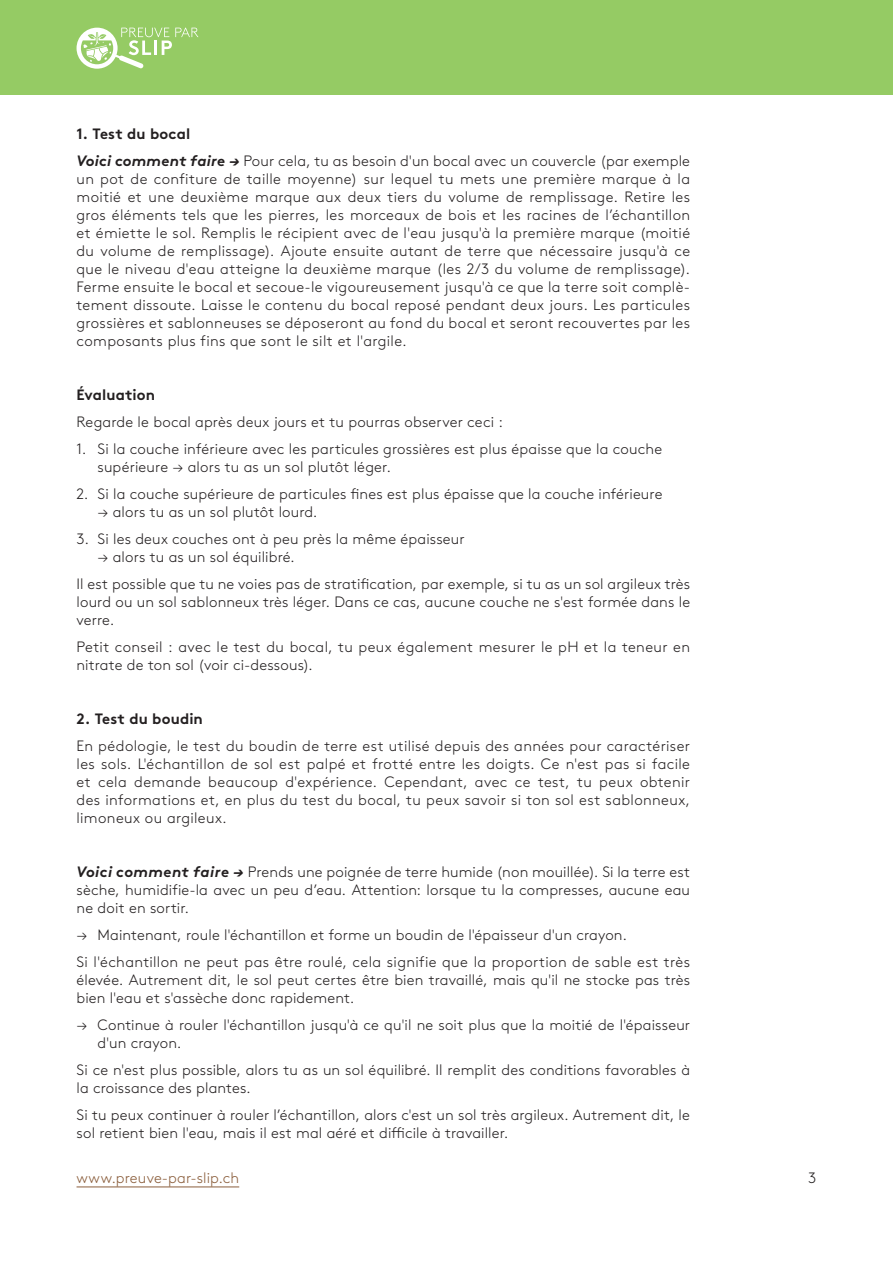
<style>
.page{position:relative;width:893px;height:1263px;background:#fff}
.page>*{position:absolute;margin:0;border:0;box-sizing:border-box;transform-origin:0 0}
.t1{font:300 15px/18px "Brown Std";letter-spacing:.01em;color:#231f20}
.t2{font:700 15px "Brown Std";letter-spacing:.01em;color:#231f20}
.t3{font:300 15px "Brown Std";letter-spacing:.01em;color:#8a5d3b}
.s1{font-weight:700}
.s2{font-weight:700;font-style:italic}
</style>
<div class="page">
<hr style="left:77px;top:1186px;width:162px;height:1px;background:#8a5d3b">
<div style="left:0;top:0;width:893px;height:94px;background:#95cb64"></div>
<svg style="left:77px;top:28px;width:121px;height:41px"></svg>
<p class="t1" style="left:77px;top:121px;width:615px;line-height:27px"><span class="s1">1. Test du bocal<br></span><span class="s2">Voici comment faire →</span> Pour cela, tu as besoin d'un bocal avec un couvercle (par exemple</p>
<p class="t1" style="left:77px;top:170px;width:615px;text-align:justify">un pot de confiture de taille moyenne) sur lequel tu mets une première marque à la moitié et une deuxième marque aux deux tiers du volume de remplissage. Retire les gros éléments tels que les pierres, les morceaux de bois et les racines de l’échantillon et émiette le sol. Remplis le récipient avec de l'eau jusqu'à la première marque (moitié du volume de remplissage). Ajoute ensuite autant de terre que nécessaire jusqu'à ce que le niveau d'eau atteigne la deuxième marque (les 2/3 du volume de remplissage).<br>Ferme ensuite le bocal et secoue-le vigoureusement jusqu'à ce que la terre soit complè&shy;tement dissoute. Laisse le contenu du bocal reposé pendant deux jours. Les particules grossières et sablonneuses se déposeront au fond du bocal et seront recouvertes par les composants plus fins que sont le silt et l'argile.</p>
<p class="t2" style="left:77px;top:386px;width:80px">Évaluation</p>
<p class="t1" style="left:77px;top:413px;width:428px">Regarde le bocal après deux jours et tu pourras observer ceci :</p>
<p class="t1" style="left:98px;top:440px;width:566px;text-indent:-21px">1. Si la couche inférieure avec les particules grossières est plus épaisse que la couche supérieure → alors tu as un sol plutôt léger.</p>
<p class="t1" style="left:77px;top:485px;width:587px">2. Si la couche supérieure de particules fines est plus épaisse que la couche inférieure</p>
<p class="t1" style="left:98px;top:503px;width:221px">→ alors tu as un sol plutôt lourd.</p>
<p class="t1" style="left:77px;top:530px;width:390px">3. Si les deux couches ont à peu près la même épaisseur</p>
<p class="t1" style="left:77px;top:544px;width:615px;line-height:27px;text-indent:21px">→ alors tu as un sol équilibré.<br>Il est possible que tu ne voies pas de stratification, par exemple, si tu as un sol argileux très</p>
<p class="t1" style="left:77px;top:593px;width:615px">lourd ou un sol sablonneux très léger. Dans ce cas, aucune couche ne s'est formée dans le verre.</p>
<p class="t1" style="left:77px;top:638px;width:615px">Petit conseil : avec le test du bocal, tu peux également mesurer le pH et la teneur en nitrate de ton sol (voir ci-dessous).</p>
<p class="t2" style="left:77px;top:710px;width:128px">2. Test du boudin</p>
<p class="t1" style="left:77px;top:737px;width:615px;text-align:justify">En pédologie, le test du boudin de terre est utilisé depuis des années pour caractériser les sols. L'échantillon de sol est palpé et frotté entre les doigts. Ce n'est pas si facile et cela demande beaucoup d'expérience. Cependant, avec ce test, tu peux obtenir des informations et, en plus du test du bocal, tu peux savoir si ton sol est sablonneux, limoneux ou argileux.</p>
<p class="t1" style="left:77px;top:863px;width:615px;text-align:justify"><span class="s2">Voici comment faire →</span> Prends une poignée de terre humide (non mouillée). Si la terre est sèche, humidifie-la avec un peu d’eau. Attention: lorsque tu la compresses, aucune eau ne doit en sortir.</p>
<p class="t1" style="left:77px;top:922px;width:615px;line-height:27px">→ Maintenant, roule l'échantillon et forme un boudin de l'épaisseur d'un crayon.<br>Si l'échantillon ne peut pas être roulé, cela signifie que la proportion de sable est très</p>
<p class="t1" style="left:77px;top:971px;width:615px">élevée. Autrement dit, le sol peut certes être bien travaillé, mais qu'il ne stocke pas très bien l'eau et s'assèche donc rapidement.</p>
<p class="t1" style="left:98px;top:1016px;width:594px;text-indent:-21px">→ Continue à rouler l'échantillon jusqu'à ce qu'il ne soit plus que la moitié de l'épaisseur d'un crayon.</p>
<p class="t1" style="left:77px;top:1061px;width:615px">Si ce n'est plus possible, alors tu as un sol équilibré. Il remplit des conditions favorables à la croissance des plantes.</p>
<p class="t1" style="left:77px;top:1106px;width:615px">Si tu peux continuer à rouler l’échantillon, alors c'est un sol très argileux. Autrement dit, le sol retient bien l'eau, mais il est mal aéré et difficile à travailler.</p>
<p class="t3" style="left:77px;top:1169px;width:164px">www.preuve-par-slip.ch</p>
<p class="t1" style="left:808px;top:1169px;width:10px">3</p>
</div>
